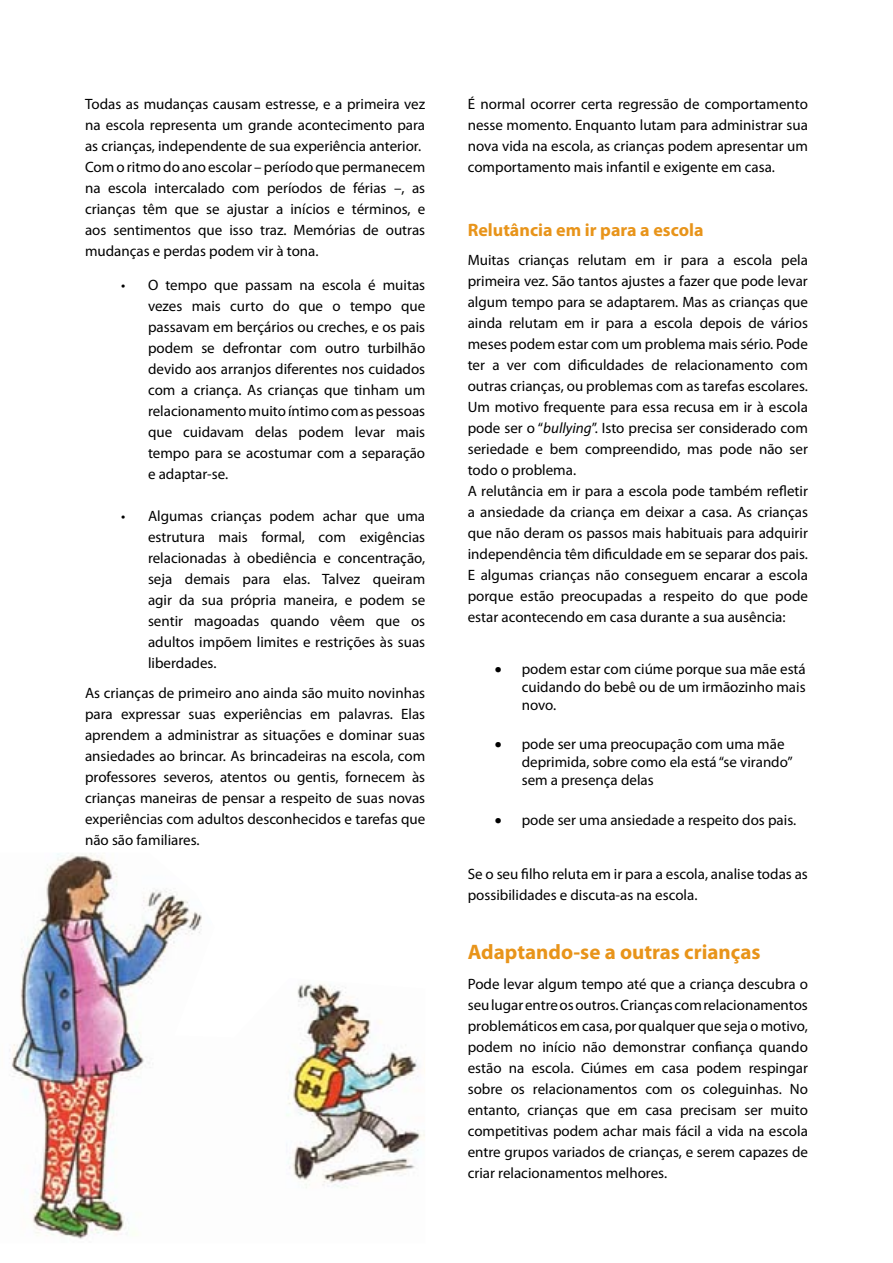
<style>
.page{position:relative;width:893px;height:1263px;background:#fff}
.page>*{position:absolute;margin:0;border:0;box-sizing:border-box;transform-origin:0 0}
.t1{font:700 21px "Myriad Pro";color:#e8941a}
.t2{font:700 18px "Myriad Pro";color:#e8941a}
.t3{font:15px/21px "Myriad Pro";color:#000;text-align:justify}
.s1{font-style:italic}
</style>
<div class="page">
<img style="left:9px;top:853px;width:416px;height:386px">
<p class="t3" style="left:85px;top:93px;width:342px;text-align:left">Todas as mudanças causam estresse, e a primeira vez na escola representa um grande acontecimento para as crianças, independente de sua experiência anterior.<br>Com o ritmo do ano escolar – período que permanecem na escola intercalado com períodos de férias –, as crianças têm que se ajustar a inícios e términos, e aos sentimentos que isso traz. Memórias de outras mudanças e perdas podem vir à tona.</p>
<p class="t3" style="left:148px;top:274px;width:279px;text-indent:-27px">• O tempo que passam na escola é muitas vezes mais curto do que o tempo que passavam em berçários ou creches, e os pais podem se defrontar com outro turbilhão devido aos arranjos diferentes nos cuidados com a criança. As crianças que tinham um relacionamento muito íntimo com as pessoas que cuidavam delas podem levar mais tempo para se acostumar com a separação e adaptar-se.</p>
<p class="t3" style="left:148px;top:505px;width:279px;text-indent:-27px">• Algumas crianças podem achar que uma estrutura mais formal, com exigências relacionadas à obediência e concentração, seja demais para elas. Talvez queiram agir da sua própria maneira, e podem se sentir magoadas quando vêem que os adultos impõem limites e restrições às suas liberdades.</p>
<p class="t3" style="left:85px;top:682px;width:342px">As crianças de primeiro ano ainda são muito novinhas para expressar suas experiências em palavras. Elas aprendem a administrar as situações e dominar suas ansiedades ao brincar. As brincadeiras na escola, com professores severos, atentos ou gentis, fornecem às crianças maneiras de pensar a respeito de suas novas experiências com adultos desconhecidos e tarefas que não são familiares.</p>
<p class="t3" style="left:468px;top:93px;width:342px">É normal ocorrer certa regressão de comportamento nesse momento. Enquanto lutam para administrar sua nova vida na escola, as crianças podem apresentar um comportamento mais infantil e exigente em casa.</p>
<p class="t2" style="left:468px;top:218px;width:237px">Relutância em ir para a escola</p>
<p class="t3" style="left:468px;top:250px;width:342px;text-align:left">Muitas crianças relutam em ir para a escola pela primeira vez. São tantos ajustes a fazer que pode levar algum tempo para se adaptarem. Mas as crianças que ainda relutam em ir para a escola depois de vários meses podem estar com um problema mais sério. Pode ter a ver com dificuldades de relacionamento com outras crianças, ou problemas com as tarefas escolares.<br>Um motivo frequente para essa recusa em ir à escola pode ser o “<span class="s1">bullying</span>”. Isto precisa ser considerado com seriedade e bem compreendido, mas pode não ser todo o problema.<br>A relutância em ir para a escola pode também refletir a ansiedade da criança em deixar a casa. As crianças que não deram os passos mais habituais para adquirir independência têm dificuldade em se separar dos pais.<br>E algumas crianças não conseguem encarar a escola porque estão preocupadas a respeito do que pode estar acontecendo em casa durante a sua ausência:</p>
<p class="t3" style="left:522px;top:660px;width:286px;line-height:18px;text-indent:-27px">• podem estar com ciúme porque sua mãe está cuidando do bebê ou de um irmãozinho mais novo.</p>
<p class="t3" style="left:522px;top:735px;width:273px;line-height:18px;text-align:left;text-indent:-27px">• pode ser uma preocupação com uma mãe deprimida, sobre como ela está “se virando” sem a presença delas</p>
<p class="t3" style="left:495px;top:809px;width:303px">• pode ser uma ansiedade a respeito dos pais.</p>
<p class="t3" style="left:468px;top:864px;width:342px">Se o seu filho reluta em ir para a escola, analise todas as possibilidades e discuta-as na escola.</p>
<h1 class="t1" style="left:468px;top:938px;width:294px">Adaptando-se a outras crianças</h1>
<p class="t3" style="left:468px;top:973px;width:342px">Pode levar algum tempo até que a criança descubra o seu lugar entre os outros. Crianças com relacionamentos problemáticos em casa, por qualquer que seja o motivo, podem no início não demonstrar confiança quando estão na escola. Ciúmes em casa podem respingar sobre os relacionamentos com os coleguinhas. No entanto, crianças que em casa precisam ser muito competitivas podem achar mais fácil a vida na escola entre grupos variados de crianças, e serem capazes de criar relacionamentos melhores.</p>
</div>
